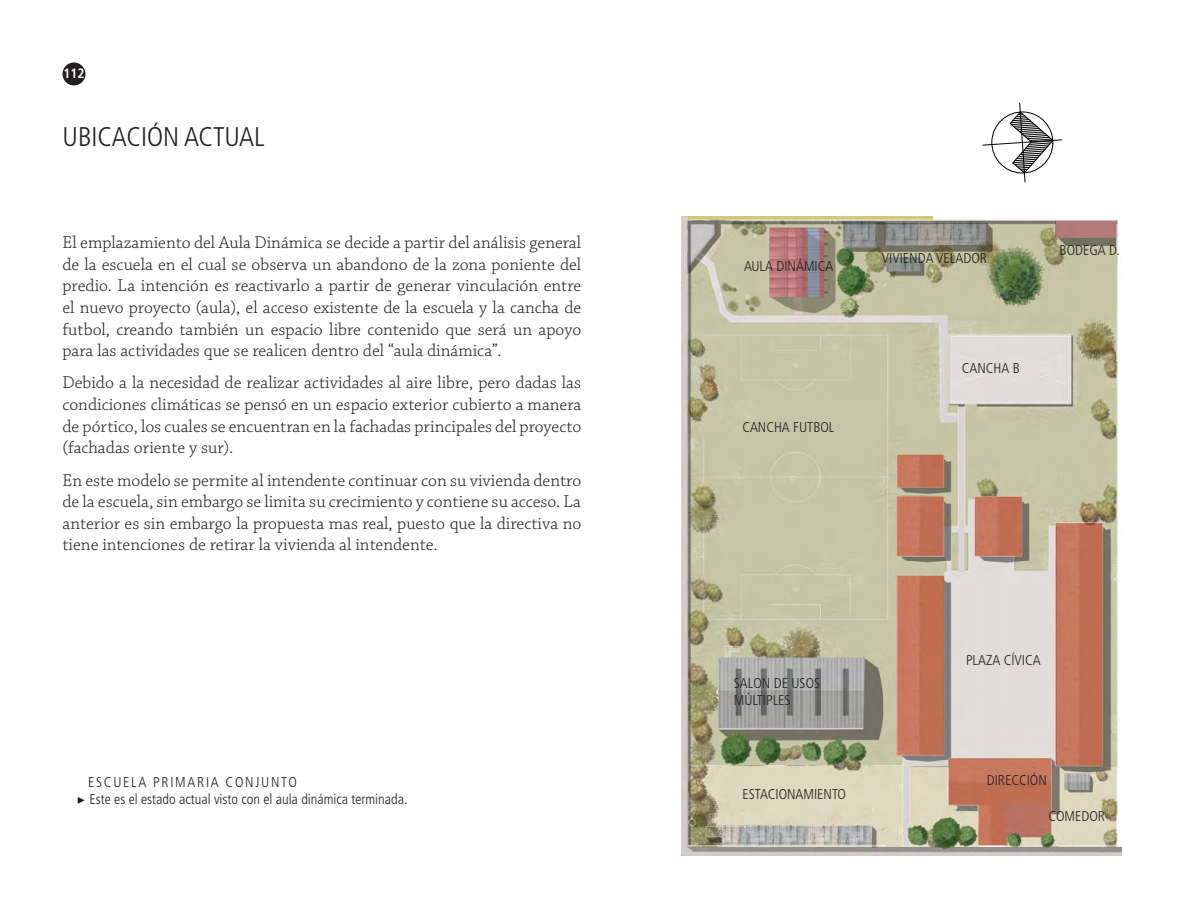
<style>
.page{position:relative;width:1188px;height:918px;background:#fff}
.page>*{position:absolute;margin:0;border:0;box-sizing:border-box;transform-origin:0 0}
.t1{font:300 condensed 27px "Frutiger LT Std";color:#231f20}
.t2{font:300 18px/21.6px "Chaparral Pro";color:#231f20;text-align:justify}
.t3{font:300 condensed 14.25px/17.1px "Frutiger LT Std";color:#231f20}
.t4{font:700 condensed 13.5px "Frutiger LT Std";color:#fff}
.s1{font-family:"Minion Pro";font-weight:700}
</style>
<div class="page">
<div style="left:63px;top:63px;width:22px;height:22px;background:#231f20;border-radius:50%"></div>
<img style="left:682px;top:217px;width:439px;height:638px">
<svg style="left:983px;top:103px;width:79px;height:79px"></svg>
<p class="t4" style="left:63px;top:66px;width:23px">112</p>
<h1 class="t1" style="left:63px;top:122px;width:204px">UBICACIÓN ACTUAL</h1>
<p class="t2" style="left:63px;top:233px;width:520px">El emplazamiento del Aula Dinámica se decide a partir del análisis general de la escuela en el cual se observa un abandono de la zona poniente del predio. La intención es reactivarlo a partir de generar vinculación entre el nuevo proyecto (aula), el acceso existente de la escuela y la cancha de futbol, creando también un espacio libre contenido que será un apoyo para las actividades que se realicen dentro del “aula dinámica”.</p>
<p class="t2" style="left:63px;top:373px;width:520px">Debido a la necesidad de realizar actividades al aire libre, pero dadas las condiciones climáticas se pensó en un espacio exterior cubierto a manera de pórtico, los cuales se encuentran en la fachadas principales del proyecto (fachadas oriente y sur).</p>
<p class="t2" style="left:63px;top:470px;width:520px">En este modelo se permite al intendente continuar con su vivienda dentro de la escuela, sin embargo se limita su crecimiento y contiene su acceso. La anterior es sin embargo la propuesta mas real, puesto que la directiva no tiene intenciones de retirar la vivienda al intendente.</p>
<p class="t3" style="left:77px;top:773px;width:332px;text-indent:11px">ESCUELA PRIMARIA CONJUNTO<br><span class="s1">▶</span> Este es el estado actual visto con el aula dinámica terminada.</p>
<p class="t3" style="left:744px;top:258px;width:91px">AULA DINÁMICA</p>
<p class="t3" style="left:742px;top:419px;width:94px">CANCHA FUTBOL</p>
<p class="t3" style="left:882px;top:250px;width:107px">VIVIENDA VELADOR</p>
<p class="t3" style="left:962px;top:360px;width:60px">CANCHA B</p>
<p class="t3" style="left:1060px;top:242px;width:62px">BODEGA D.</p>
<p class="t3" style="left:734px;top:675px;width:88px">SALON DE USOS<br>MÚLTIPLES</p>
<p class="t3" style="left:742px;top:786px;width:105px">ESTACIONAMIENTO</p>
<p class="t3" style="left:966px;top:652px;width:76px">PLAZA CÍVICA</p>
<p class="t3" style="left:987px;top:771px;width:61px">DIRECCIÓN</p>
<p class="t3" style="left:1049px;top:807px;width:58px">COMEDOR</p>
</div>
